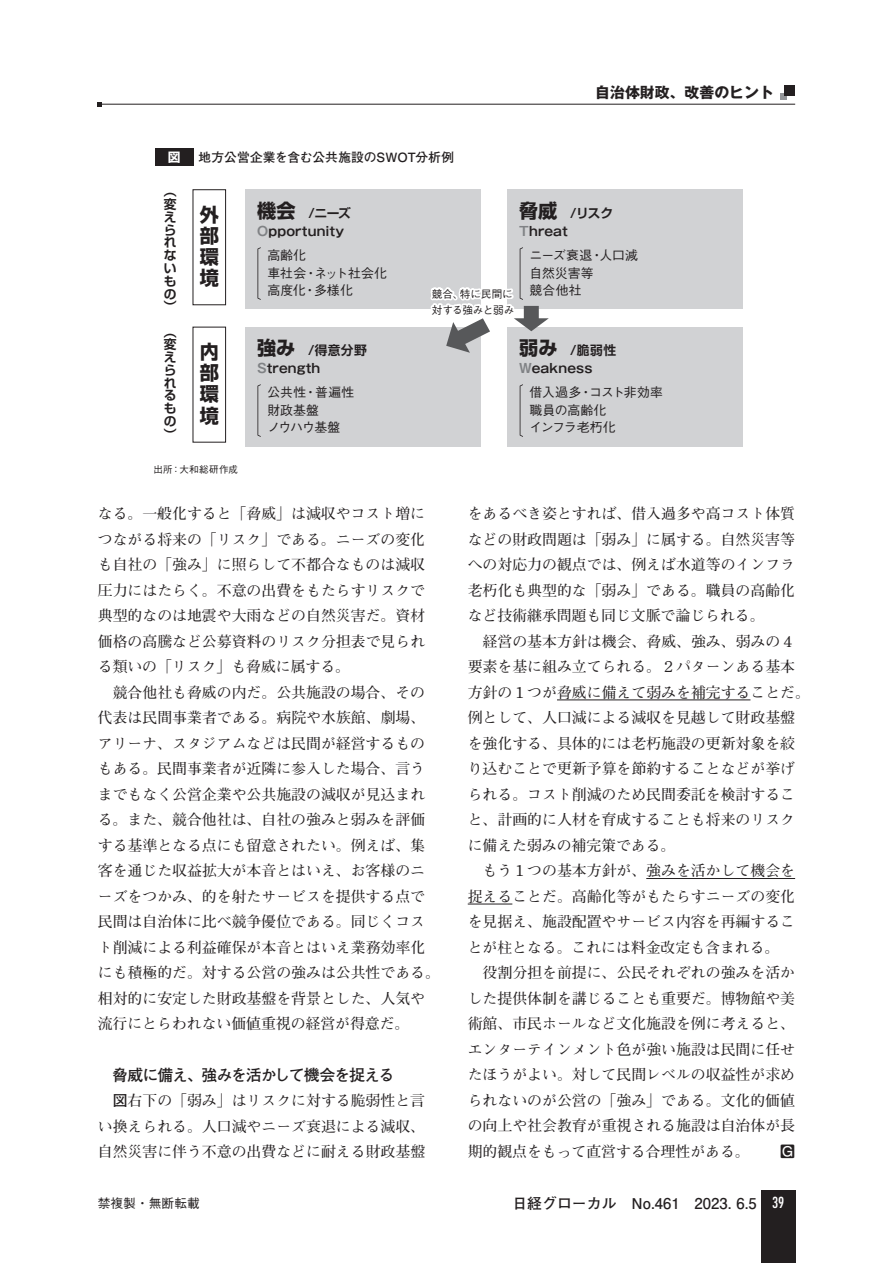
<style>
.page{position:relative;width:893px;height:1263px;background:#fff}
.page>*{position:absolute;margin:0;border:0;box-sizing:border-box;transform-origin:0 0}
.t1{font:700 19.2px/21px "Shin Go Pr 6 N";color:#231f20;text-align:justify}
.t2{font:700 15.9px "Futo Go B101 Pr 6 N";letter-spacing:-.07em;color:#231f20}
.t3{font:700 14.85px/25.5px "Futo Min A101 Pr 6 N";color:#231f20;text-align:justify}
.t4{font:700 14.85px "Futo Go B101 Pro";color:#231f20}
.t5{font:700 14.85px "Gothic MB101 Pro";color:#231f20}
.t6{font:500 12.9px/17.5px "Gothic BBB Pr 6 N";letter-spacing:.005em;color:#231f20}
.t7{font:700 12.75px/12.8px "Shin Go Pr 6 N De";letter-spacing:.01em;color:#231f20;text-align:justify}
.t8{font:700 12.75px "Gothic MB101 Pr 6 N De";letter-spacing:.01em;color:#231f20}
.t9{font:700 12.75px "Futo Go B101 Pr 6 N";color:#231f20}
.t10{font:500 12.75px "Gothic BBB Pro";color:#231f20}
.t11{font:700 12.75px "Gothic MB101 Pr 6 N";color:#fff}
.t12{font:500 10.65px/15.9px "Gothic BBB Pr 6 N";letter-spacing:-.01em;color:#231f20}
.t13{font:500 9.6px "Gothic BBB Pr 6 N";letter-spacing:.03em;color:#231f20}
.s1{font-family:"Shin Go Pr 6 N";font-size:19.2px}
.s2{color:#808285}
.s3{font-family:"Futo Go B101 Pro"}
.s4{font-family:"Futura Std";font-weight:400;font-stretch:condensed;color:#fff}
</style>
<div class="page">
<hr style="left:98px;top:104px;width:697px;height:1px;background:#231f20">
<svg style="left:98px;top:102px;width:4px;height:4px"></svg>
<div style="left:780px;top:94px;width:7px;height:6px;background:#939598"></div>
<div style="left:784px;top:85px;width:11px;height:11px;background:#231f20"></div>
<div style="left:761px;top:1191px;width:34px;height:72px;background:#231f20"></div>
<hr style="left:557px;top:699px;width:193px;height:1px;background:#231f20">
<hr style="left:646px;top:878px;width:149px;height:1px;background:#231f20">
<hr style="left:468px;top:904px;width:44px;height:1px;background:#231f20">
<div style="left:245px;top:190px;width:236px;height:119px;background:#d1d2d4"></div>
<div style="left:155px;top:149px;width:38px;height:17px;background:#231f20"></div>
<svg style="left:257px;top:247px;width:4px;height:53px"></svg>
<div style="left:245px;top:327px;width:236px;height:119px;background:#d1d2d4"></div>
<svg style="left:257px;top:384px;width:4px;height:53px"></svg>
<div style="left:507px;top:190px;width:236px;height:119px;background:#d1d2d4"></div>
<div style="left:507px;top:327px;width:236px;height:119px;background:#d1d2d4"></div>
<svg style="left:520px;top:384px;width:3px;height:53px"></svg>
<div style="left:193px;top:189px;width:33px;height:116px;border:1px solid #231f20"></div>
<div style="left:193px;top:327px;width:33px;height:116px;border:1px solid #231f20"></div>
<svg style="left:430px;top:247px;width:119px;height:106px"></svg>
<p class="t11" style="left:168px;top:147px;width:14px">図</p>
<p class="t9" style="left:199px;top:147px;width:257px">地方公営企業を含む公共施設のSWOT分析例</p>
<p class="t5" style="left:595px;top:80px;width:180px">自治体財政、改善のヒント</p>
<p class="t7" style="left:164px;top:185px;width:14px">（変えられないもの）</p>
<p class="t7" style="left:164px;top:325px;width:14px">（変えられるもの）</p>
<p class="t1" style="left:200px;top:204px;width:20px">外部環境</p>
<p class="t1" style="left:200px;top:341px;width:20px">内部環境</p>
<p class="t13" style="left:153px;top:462px;width:86px">出所：大和総研作成</p>
<p class="t7" style="left:257px;top:206px;width:95px"><span class="s1">機会</span>　/ニーズ</p>
<p class="t8" style="left:257px;top:220px;width:89px"><span class="s2">O</span>pportunity</p>
<p class="t6" style="left:267px;top:246px;width:121px">高齢化<br>車社会・ネット社会化高度化・多様化</p>
<p class="t7" style="left:257px;top:343px;width:111px"><span class="s1">強み</span>　/得意分野</p>
<p class="t8" style="left:257px;top:357px;width:65px"><span class="s2">S</span>trength</p>
<p class="t6" style="left:267px;top:383px;width:89px">公共性・普遍性財政基盤<br>ノウハウ基盤</p>
<p class="t7" style="left:519px;top:206px;width:95px"><span class="s1">脅威</span>　/リスク</p>
<p class="t8" style="left:519px;top:220px;width:50px"><span class="s2">T</span>hreat</p>
<p class="t6" style="left:530px;top:246px;width:110px">ニーズ衰退・人口減自然災害等<br>競合他社</p>
<p class="t12" style="left:432px;top:285px;width:84px">競合、特に民間に対する強みと弱み</p>
<p class="t7" style="left:519px;top:343px;width:99px"><span class="s1">弱み</span>　/脆弱性</p>
<p class="t8" style="left:519px;top:357px;width:75px"><span class="s2">W</span>eakness</p>
<p class="t6" style="left:530px;top:383px;width:135px">借入過多・コスト非効率職員の高齢化<br>インフラ老朽化</p>
<p class="t3" style="left:98px;top:500px;width:329px">なる。一般化すると「脅威」は減収やコスト増につながる将来の「リスク」である。ニーズの変化も自社の「強み」に照らして不都合なものは減収圧力にはたらく。不意の出費をもたらすリスクで典型的なのは地震や大雨などの自然災害だ。資材価格の高騰など公募資料のリスク分担表で見られる類いの「リスク」も脅威に属する。</p>
<p class="t3" style="left:98px;top:679px;width:344px;text-align:left;text-indent:15px">競合他社も脅威の内だ。公共施設の場合、その代表は民間事業者である。病院や水族館、劇場、アリーナ、スタジアムなどは民間が経営するものもある。民間事業者が近隣に参入した場合、言うまでもなく公営企業や公共施設の減収が見込まれる。また、競合他社は、自社の強みと弱みを評価する基準となる点にも留意されたい。例えば、集客を通じた収益拡大が本音とはいえ、お客様のニーズをつかみ、的を射たサービスを提供する点で民間は自治体に比べ競争優位である。同じくコスト削減による利益確保が本音とはいえ業務効率化にも積極的だ。対する公営の強みは公共性である。相対的に安定した財政基盤を背景とした、人気や流行にとらわれない価値重視の経営が得意だ。</p>
<p class="t2" style="left:112px;top:1062px;width:284px">脅威に備え、強みを活かして機会を捉える</p>
<p class="t3" style="left:98px;top:1087px;width:329px;text-indent:15px"><span class="s3">図</span>右下の「弱み」はリスクに対する脆弱性と言い換えられる。人口減やニーズ衰退による減収、自然災害に伴う不意の出費などに耐える財政基盤</p>
<p class="t3" style="left:468px;top:500px;width:329px">をあるべき姿とすれば、借入過多や高コスト体質などの財政問題は「弱み」に属する。自然災害等への対応力の観点では、例えば水道等のインフラ老朽化も典型的な「弱み」である。職員の高齢化など技術継承問題も同じ文脈で論じられる。</p>
<p class="t3" style="left:468px;top:628px;width:344px;text-align:left;text-indent:15px">経営の基本方針は機会、脅威、強み、弱みの４要素を基に組み立てられる。２パターンある基本方針の１つが脅威に備えて弱みを補完することだ。例として、人口減による減収を見越して財政基盤を強化する、具体的には老朽施設の更新対象を絞り込むことで更新予算を節約することなどが挙げられる。コスト削減のため民間委託を検討すること、計画的に人材を育成することも将来のリスクに備えた弱みの補完策である。</p>
<p class="t3" style="left:468px;top:857px;width:329px;text-indent:15px">もう１つの基本方針が、強みを活かして機会を捉えることだ。高齢化等がもたらすニーズの変化を見据え、施設配置やサービス内容を再編することが柱となる。これには料金改定も含まれる。</p>
<p class="t3" style="left:468px;top:959px;width:329px;text-indent:15px">役割分担を前提に、公民それぞれの強みを活かした提供体制を講じることも重要だ。博物館や美術館、市民ホールなど文化施設を例に考えると、エンターテインメント色が強い施設は民間に任せたほうがよい。対して民間レベルの収益性が求められないのが公営の「強み」である。文化的価値の向上や社会教育が重視される施設は自治体が長期的観点をもって直営する合理性がある。</p>
<p class="t4" style="left:780px;top:1139px;width:16px">G</p>
<p class="t10" style="left:98px;top:1193px;width:104px">禁複製・無断転載</p>
<p class="t4" style="left:512px;top:1191px;width:273px">日経グローカル　No.461　2023. 6.5 <span class="s4">39</span></p>
</div>
